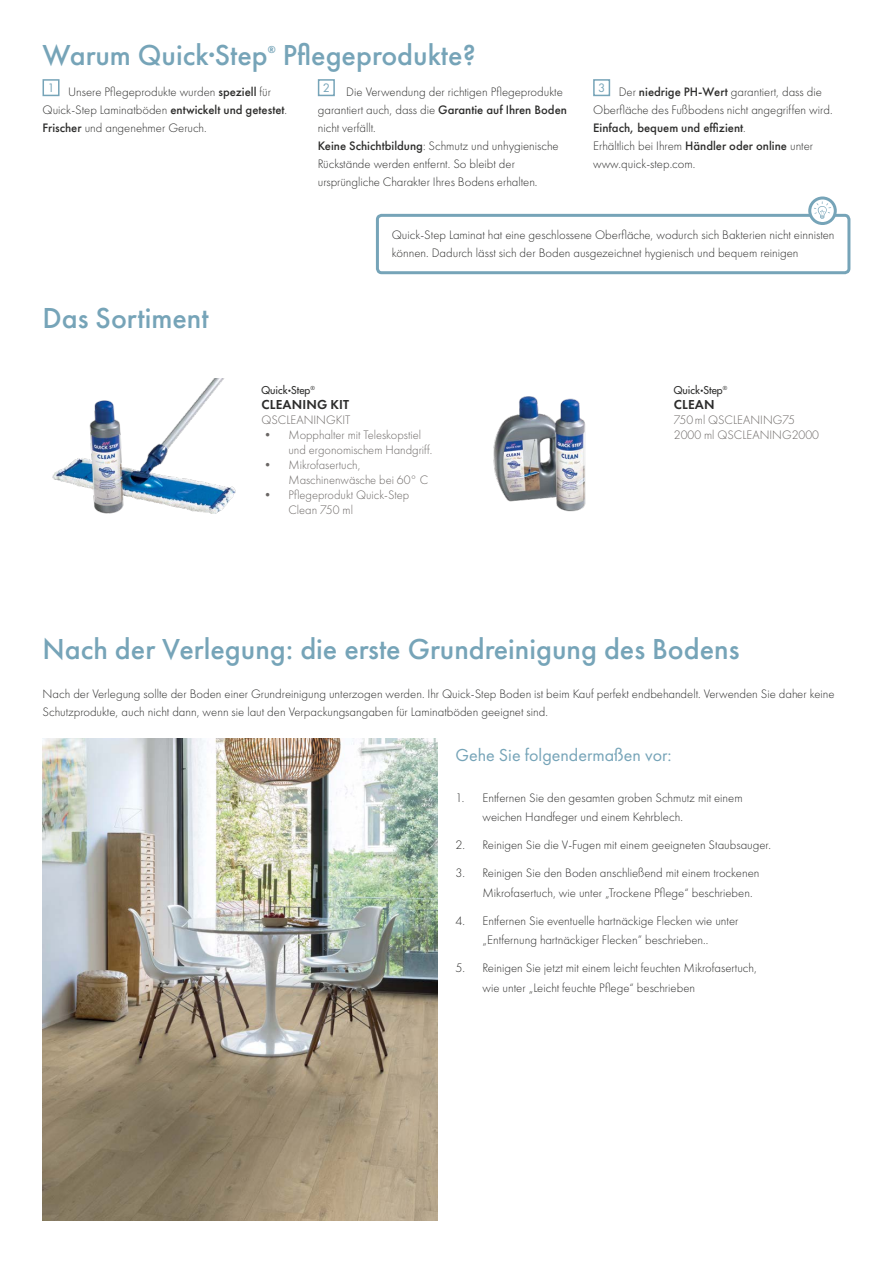
<style>
.page{position:relative;width:893px;height:1263px;background:#fff}
.page>*{position:absolute;margin:0;border:0;box-sizing:border-box;transform-origin:0 0}
.TITLE_16_30{font:500 30px "Futura PT";color:#76a4b8}
.BIG_TITLE_20_25{font:500 30px "Futura PT";color:#76a4b8}
.TITLE_16_30-2{font:18px "Futura PT";color:#76a4b8}
.PRODUCT_NAME{font:600 13.5px "Futura PT";letter-spacing:.01em;color:#2d2d2c}
.Body{font:300 12.75px/18px "Futura PT";color:#2d2d2c}
.PRODUCT_CODE_TEXT{font:300 12.75px/15px "Futura PT";color:#6b6765}
.TITLE_16_30-3{font:300 12.75px/18px "Futura PT";color:#2d2d2c}
.Body-2{font:500 12.75px "Futura PT";color:#2d2d2c}
.t1{font:12.75px "Futura PT";color:#76a4b8}
.QuickStep_7pt{font:500 10.5px "Futura Std";color:#2d2d2c}
.BIG_TITLE_20_25-2{font:10.5px "Futura Dem";color:#76a4b8}
.s1{font-weight:500}
.s2{font-weight:300}
.s3{font-weight:400;font-size:6px}
</style>
<div class="page">
<img style="left:52px;top:379px;width:184px;height:135px">
<img style="left:493px;top:396px;width:93px;height:116px">
<img style="left:43px;top:738px;width:394px;height:482px">
<div style="left:376px;top:214px;width:474px;height:60px;border:3px solid #76a4b8;border-radius:4px"></div>
<svg style="left:810px;top:198px;width:25px;height:25px"></svg>
<div style="left:808px;top:196px;width:29px;height:29px;border:3px solid #76a4b8;border-radius:50%"></div>
<svg style="left:814px;top:201px;width:17px;height:18px"></svg>
<div style="left:43px;top:79px;width:17px;height:17px;border:2px solid #76a4b8"></div>
<div style="left:318px;top:79px;width:17px;height:17px;border:2px solid #76a4b8"></div>
<div style="left:593px;top:79px;width:17px;height:17px;border:2px solid #76a4b8"></div>
<p class="BIG_TITLE_20_25" style="left:43px;top:37px;width:227px">Warum Quick·Step</p>
<p class="BIG_TITLE_20_25-2" style="left:268px;top:44px;width:9px">®</p>
<p class="BIG_TITLE_20_25" style="left:283px;top:37px;width:194px">Pflegeprodukte?</p>
<p class="t1" style="left:47px;top:81px;width:9px">1</p>
<p class="t1" style="left:323px;top:81px;width:9px">2</p>
<p class="Body" style="left:43px;top:83px;width:246px;text-indent:26px">Unsere Pflegeprodukte wurden <span class="s1">speziell</span> für<br>Quick-Step Laminatböden <span class="s1">entwickelt und getestet</span>.</p>
<p class="Body" style="left:43px;top:119px;width:166px"><span class="s1">Frischer</span> und angenehmer Geruch.</p>
<p class="Body" style="left:318px;top:83px;width:251px;text-indent:28px">Die Verwendung der richtigen Pflegeprodukte garantiert auch, dass die <span class="s1">Garantie auf Ihren Boden </span>nicht verfällt.</p>
<p class="Body" style="left:318px;top:137px;width:242px"><span class="s1">Keine Schichtbildung</span>: Schmutz und unhygienische<br>Rückstände werden entfernt. So bleibt der ursprüngliche Charakter Ihres Bodens erhalten.</p>
<p class="t1" style="left:598px;top:81px;width:9px">3</p>
<p class="Body" style="left:593px;top:83px;width:241px;text-indent:26px">Der <span class="s1">niedrige PH-Wert</span> garantiert, dass die<br>Oberfläche des Fußbodens nicht angegriffen wird.</p>
<p class="Body-2" style="left:593px;top:120px;width:154px">Einfach, bequem und effizient<span class="s2">.</span></p>
<p class="Body" style="left:593px;top:137px;width:222px">Erhältlich bei Ihrem <span class="s1">Händler oder online</span> unter www.quick-step.com.</p>
<p class="BIG_TITLE_20_25" style="left:43px;top:300px;width:168px">Das Sortiment</p>
<p class="TITLE_16_30-3" style="left:392px;top:226px;width:444px">Quick-Step Laminat hat eine geschlossene Oberfläche, wodurch sich Bakterien nicht einnisten können. Dadurch lässt sich der Boden ausgezeichnet hygienisch und bequem reinigen</p>
<p class="QuickStep_7pt" style="left:261px;top:383px;width:55px">Quick<span class="s3">•</span>Step<sup>®</sup></p>
<p class="PRODUCT_NAME" style="left:262px;top:396px;width:89px">CLEANING KIT</p>
<p class="PRODUCT_CODE_TEXT" style="left:261px;top:412px;width:90px">QSCLEANINGKIT</p>
<p class="PRODUCT_CODE_TEXT" style="left:288px;top:427px;width:145px;text-indent:-27px">• Mopphalter mit Teleskopstiel und ergonomischem Handgriff.</p>
<p class="PRODUCT_CODE_TEXT" style="left:288px;top:457px;width:141px;text-indent:-27px">• Mikrofasertuch,<br>Maschinenwäsche bei 60° C</p>
<p class="PRODUCT_CODE_TEXT" style="left:288px;top:487px;width:122px;text-indent:-27px">• Pflegeprodukt Quick-Step<br>Clean 750 ml</p>
<p class="QuickStep_7pt" style="left:674px;top:383px;width:55px">Quick<span class="s3">•</span>Step<sup>®</sup></p>
<p class="PRODUCT_NAME" style="left:674px;top:396px;width:42px">CLEAN</p>
<p class="PRODUCT_CODE_TEXT" style="left:674px;top:412px;width:123px">750ml QSCLEANING75</p>
<p class="PRODUCT_CODE_TEXT" style="left:674px;top:427px;width:147px">2000 ml QSCLEANING2000</p>
<p class="TITLE_16_30" style="left:43px;top:631px;width:698px">Nach der Verlegung: die erste Grundreinigung des Bodens</p>
<p class="Body" style="left:43px;top:685px;width:794px">Nach der Verlegung sollte der Boden einer Grundreinigung unterzogen werden. Ihr Quick-Step Boden ist beim Kauf perfekt endbehandelt. Verwenden Sie daher keine<br>Schutzprodukte, auch nicht dann, wenn sie laut den Verpackungsangaben für Laminatböden geeignet sind.</p>
<p class="TITLE_16_30-2" style="left:455px;top:744px;width:218px">Gehe Sie folgendermaßen vor:</p>
<p class="Body" style="left:482px;top:788px;width:262px;line-height:19.5px;text-indent:-27px">1. Entfernen Sie den gesamten groben Schmutz mit einem weichen Handfeger und einem Kehrblech.</p>
<p class="Body" style="left:455px;top:836px;width:317px">2. Reinigen Sie die V-Fugen mit einem geeigneten Staubsauger.</p>
<p class="Body" style="left:482px;top:863px;width:278px;line-height:19.5px;text-indent:-27px">3. Reinigen Sie den Boden anschließend mit einem trockenen<br>Mikrofasertuch, wie unter „Trockene Pflege“ beschrieben.</p>
<p class="Body" style="left:455px;top:911px;width:285px;line-height:19.5px;text-align:center">4. Entfernen Sie eventuelle hartnäckige Flecken wie unter „Entfernung hartnäckiger Flecken” beschrieben..</p>
<p class="Body" style="left:482px;top:958px;width:276px;line-height:19.5px;text-indent:-27px">5. Reinigen Sie jetzt mit einem leicht feuchten Mikrofasertuch, wie unter „Leicht feuchte Pflege“ beschrieben</p>
</div>
